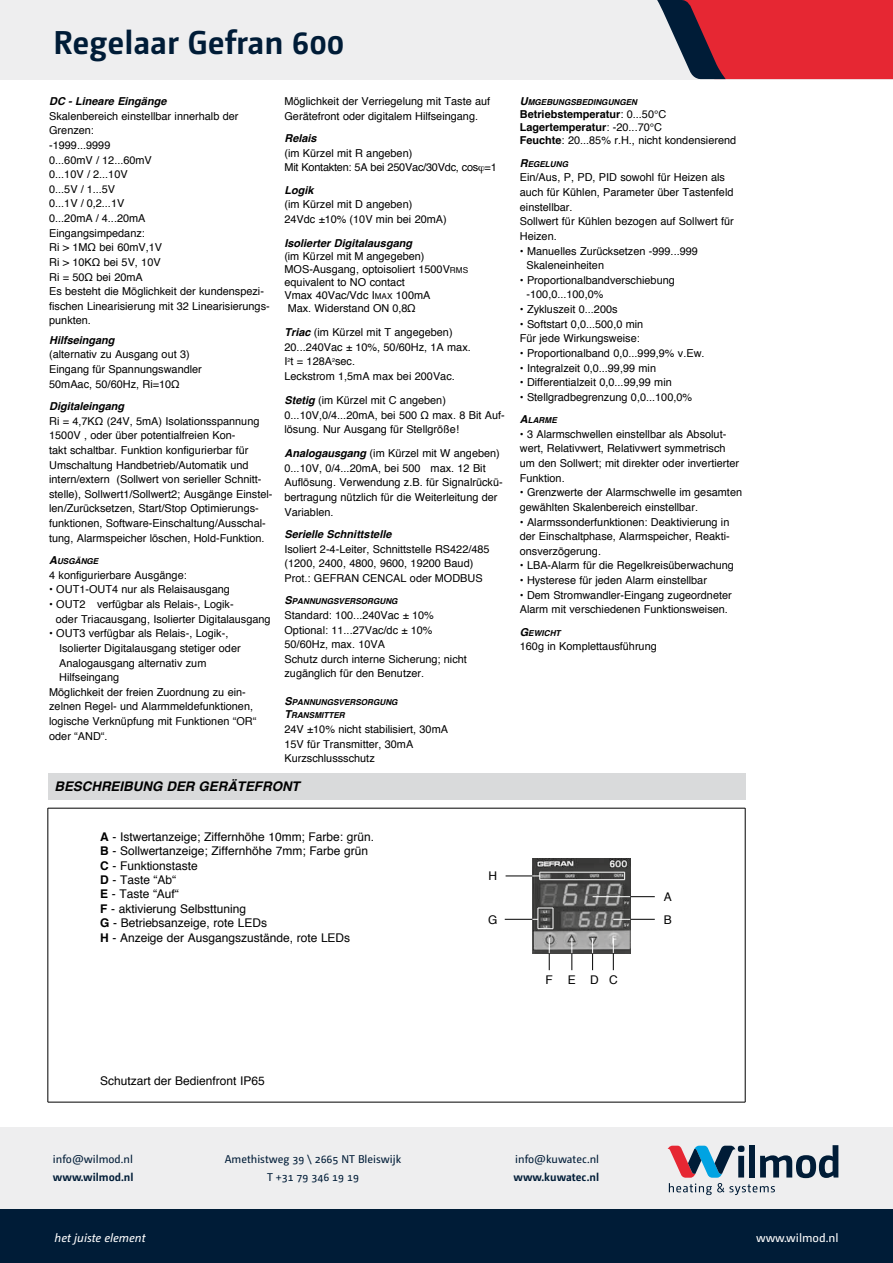
<style>
.page{position:relative;width:893px;height:1263px;background:#fff}
.page>*{position:absolute;margin:0;border:0;box-sizing:border-box;transform-origin:0 0}
.t1{font:700 33px "Camingo Dos";color:#001c37}
.t2{font:italic 700 13.35px "Helvetica";color:#000}
.t3{font:12px/14.4px "Helvetica";color:#000}
.t4{font:italic 12px "Camingo Dos";color:#fff}
.t5{font:12px "Camingo Dos";color:#fff}
.t6{font:11.25px/18px "Camingo Dos";color:#001c37;text-align:center}
.t7{font:700 11.25px "Camingo Dos";color:#001c37}
.t8{font:10.95px/14.5px "Helvetica";color:#000}
.t9{font:italic 700 10.95px "Helvetica";color:#000}
.t10{font:10.95px/14.5px "Helvetica";letter-spacing:-.02em;color:#000}
.t11{font:italic 700 8.25px/13px "Helvetica";color:#000}
.s1{font-size:10.95px}
.s2{font-size:8.25px}
.s3{font-weight:700;font-style:italic}
.s4{font-weight:700}
</style>
<div class="page">
<div style="left:0;top:1127px;width:893px;height:136px;background:#eeeeef"></div>
<div style="left:0;top:0;width:893px;height:79px;background:#eeeeef"></div>
<svg style="left:657px;top:0;width:236px;height:79px;background:#c93643"></svg>
<svg style="left:668px;top:1145px;width:170px;height:50px"></svg>
<div style="left:0;top:1209px;width:893px;height:54px;background:#001c37"></div>
<hr style="left:48px;top:1102px;width:697px;height:1px;background:#000">
<hr style="left:745px;top:808px;width:1px;height:294px;background:#000">
<hr style="left:48px;top:808px;width:1px;height:294px;background:#000">
<hr style="left:48px;top:808px;width:697px;height:1px;background:#000">
<div style="left:48px;top:773px;width:697px;height:27px;background:#d9dadb"></div>
<img style="left:532px;top:858px;width:98px;height:96px">
<svg style="left:630px;top:896px;width:25px;height:1px"></svg>
<svg style="left:592px;top:938px;width:1px;height:32px"></svg>
<svg style="left:572px;top:938px;width:1px;height:32px"></svg>
<hr style="left:593px;top:896px;width:37px;height:1px;background:#fff">
<svg style="left:613px;top:919px;width:42px;height:1px"></svg>
<svg style="left:613px;top:938px;width:1px;height:32px"></svg>
<svg style="left:549px;top:938px;width:1px;height:32px"></svg>
<hr style="left:540px;top:872px;width:85px;height:1px;background:#fff">
<hr style="left:540px;top:879px;width:85px;height:1px;background:#fff">
<svg style="left:506px;top:872px;width:35px;height:8px"></svg>
<svg style="left:505px;top:908px;width:49px;height:21px"></svg>
<h1 class="t1" style="left:53px;top:23px;width:293px">Regelaar Gefran 600</h1>
<p class="t9" style="left:49px;top:92px;width:119px">DC - Lineare Eingänge</p>
<p class="t8" style="left:49px;top:109px;width:222px">Skalenbereich einstellbar innerhalb der<br>Grenzen:<br>-1999...9999<br>0...60mV / 12...60mV<br>0...10V / 2...10V<br>0...5V / 1...5V<br>0...1V / 0,2...1V<br>0...20mA / 4...20mA<br>Eingangsimpedanz:<br>Ri &gt; 1MΩ bei 60mV,1V<br>Ri &gt; 10KΩ bei 5V, 10V<br>Ri = 50Ω bei 20mA<br>Es besteht die Möglichkeit der kundenspezi&shy;fischen Linearisierung mit 32 Linearisierungs&shy;punkten.</p>
<p class="t9" style="left:49px;top:331px;width:67px">Hilfseingang</p>
<p class="t8" style="left:49px;top:348px;width:154px">(alternativ zu Ausgang out 3)<br>Eingang für Spannungswandler<br>50mAac, 50/60Hz, Ri=10Ω</p>
<p class="t9" style="left:49px;top:397px;width:77px">Digitaleingang</p>
<p class="t8" style="left:49px;top:414px;width:225px">Ri = 4,7KΩ (24V, 5mA) Isolationsspannung 1500V , oder über potentialfreien Kon-<br>takt schaltbar. Funktion konfigurierbar für Umschaltung Handbetrieb/Automatik und intern/extern (Sollwert von serieller Schnitt&shy;stelle), Sollwert1/Sollwert2; Ausgänge Einstel&shy;len/Zurücksetzen, Start/Stop Optimierungs&shy;funktionen, Software-Einschaltung/Ausschal&shy;tung, Alarmspeicher löschen, Hold-Funktion.</p>
<p class="t11" style="left:49px;top:555px;width:51px"><span class="s1">A</span>USGÄNGE</p>
<p class="t8" style="left:49px;top:568px;width:139px">4 konfigurierbare Ausgänge:</p>
<p class="t8" style="left:49px;top:583px;width:182px">• OUT1-OUT4 nur als Relaisausgang</p>
<p class="t8" style="left:56px;top:597px;width:216px;text-indent:-7px">• OUT2 verfügbar als Relais-, Logik-<br>oder Triacausgang, Isolierter Digitalausgang</p>
<p class="t8" style="left:49px;top:626px;width:181px">• OUT3 verfügbar als Relais-, Logik-,</p>
<p class="t8" style="left:59px;top:641px;width:183px">Isolierter Digitalausgang stetiger oder</p>
<p class="t8" style="left:59px;top:656px;width:149px">Analogausgang alternativ zum</p>
<p class="t8" style="left:59px;top:670px;width:61px">Hilfseingang</p>
<p class="t8" style="left:49px;top:685px;width:198px">Möglichkeit der freien Zuordnung zu ein-</p>
<p class="t8" style="left:49px;top:700px;width:205px">zelnen Regel- und Alarmmeldefunktionen,</p>
<p class="t8" style="left:49px;top:714px;width:209px">logische Verknüpfung mit Funktionen “OR“</p>
<p class="t8" style="left:49px;top:729px;width:60px">oder “AND“.</p>
<p class="t8" style="left:284px;top:94px;width:207px">Möglichkeit der Verriegelung mit Taste auf<br>Gerätefront oder digitalem Hilfseingang.</p>
<p class="t9" style="left:284px;top:129px;width:34px">Relais</p>
<p class="t10" style="left:284px;top:146px;width:214px">(im Kürzel mit R angeben)<br>Mit Kontakten: 5A bei 250Vac/30Vdc, cos =1</p>
<p class="t9" style="left:284px;top:181px;width:31px">Logik</p>
<p class="t8" style="left:284px;top:198px;width:164px">(im Kürzel mit D angeben)<br>24Vdc ±10% (10V min bei 20mA)</p>
<p class="t9" style="left:284px;top:234px;width:129px">Isolierter Digitalausgang</p>
<p class="t8" style="left:284px;top:250px;width:185px;line-height:13px">(im Kürzel mit M angegeben)<br>MOS-Ausgang, optoisoliert 1500V<span class="s2">RMS </span>equivalent to NO contact<br>Vmax 40Vac/Vdc I<span class="s2">MAX</span> 100mA<br>Max. Widerstand ON 0,8Ω</p>
<p class="t8" style="left:284px;top:325px;width:188px"><span class="s3">Triac</span> (im Kürzel mit T angegeben)<br>20...240Vac ± 10%, 50/60Hz, 1A max.<br>I<sup>2</sup>t = 128A<sup>2</sup>sec.<br>Leckstrom 1,5mA max bei 200Vac.</p>
<p class="t8" style="left:284px;top:393px;width:222px"><span class="s3">Stetig</span> (im Kürzel mit C angeben)<br>0...10V,0/4...20mA, bei 500 Ω max. 8 Bit Auf&shy;lösung. Nur Ausgang für Stellgröße!</p>
<p class="t8" style="left:284px;top:446px;width:220px"><span class="s3">Analogausgang</span> (im Kürzel mit W angeben)<br>0...10V, 0/4...20mA, bei 500 max. 12 Bit Auflösung. Verwendung z.B. für Signalrückü&shy;bertragung nützlich für die Weiterleitung der Variablen.</p>
<p class="t9" style="left:284px;top:525px;width:108px">Serielle Schnittstelle</p>
<p class="t8" style="left:284px;top:542px;width:207px">Isoliert 2-4-Leiter, Schnittstelle RS422/485 (1200, 2400, 4800, 9600, 19200 Baud)<br>Prot.: GEFRAN CENCAL oder MODBUS</p>
<p class="t11" style="left:284px;top:595px;width:115px"><span class="s1">S</span>PANNUNGSVERSORGUNG</p>
<p class="t8" style="left:284px;top:608px;width:184px">Standard: 100...240Vac ± 10%<br>Optional: 11...27Vac/dc ± 10%<br>50/60Hz, max. 10VA<br>Schutz durch interne Sicherung; nicht zugänglich für den Benutzer.</p>
<p class="t11" style="left:284px;top:696px;width:115px"><span class="s1">S</span>PANNUNGSVERSORGUNG<br><span class="s1">T</span>RANSMITTER</p>
<p class="t8" style="left:284px;top:722px;width:165px">24V ±10% nicht stabilisiert, 30mA<br>15V für Transmitter, 30mA<br>Kurzschlussschutz</p>
<p class="t2" style="left:54px;top:776px;width:247px">BESCHREIBUNG DER GERÄTEFRONT</p>
<p class="t11" style="left:520px;top:96px;width:119px"><span class="s1">U</span>MGEBUNGSBEDINGUNGEN</p>
<p class="t8" style="left:520px;top:108px;width:218px;line-height:13px"><span class="s4">Betriebstemperatur</span>: 0...50°C<br><span class="s4">Lagertemperatur</span>: -20...70°C<br><span class="s4">Feuchte</span>: 20...85% r.H., nicht kondensierend</p>
<p class="t11" style="left:520px;top:157px;width:50px"><span class="s1">R</span>EGELUNG</p>
<p class="t8" style="left:520px;top:171px;width:215px">Ein/Aus, P, PD, PID sowohl für Heizen als auch für Kühlen, Parameter über Tastenfeld einstellbar.<br>Sollwert für Kühlen bezogen auf Sollwert für<br>Heizen.</p>
<p class="t8" style="left:526px;top:244px;width:173px;text-indent:-7px">• Manuelles Zurücksetzen -999...999<br>Skaleneinheiten</p>
<p class="t8" style="left:526px;top:273px;width:150px;text-indent:-7px">• Proportionalbandverschiebung -100,0...100,0%</p>
<p class="t8" style="left:520px;top:302px;width:99px">• Zykluszeit 0...200s</p>
<p class="t8" style="left:520px;top:317px;width:125px">• Softstart 0,0...500,0 min<br>Für jede Wirkungsweise:</p>
<p class="t8" style="left:520px;top:346px;width:186px">• Proportionalband 0,0...999,9% v.Ew.</p>
<p class="t8" style="left:520px;top:361px;width:138px">• Integralzeit 0,0...99,99 min</p>
<p class="t8" style="left:520px;top:375px;width:153px">• Differentialzeit 0,0...99,99 min</p>
<p class="t8" style="left:520px;top:390px;width:174px">• Stellgradbegrenzung 0,0...100,0%</p>
<p class="t11" style="left:520px;top:414px;width:38px"><span class="s1">A</span>LARME</p>
<p class="t8" style="left:520px;top:427px;width:221px">• 3 Alarmschwellen einstellbar als Absolut&shy;wert, Relativwert, Relativwert symmetrisch um den Sollwert; mit direkter oder invertierter Funktion.</p>
<p class="t8" style="left:520px;top:486px;width:224px">• Grenzwerte der Alarmschwelle im gesamten gewählten Skalenbereich einstellbar.</p>
<p class="t8" style="left:520px;top:515px;width:211px;text-align:justify">• Alarmssonderfunktionen: Deaktivierung in der Einschaltphase, Alarmspeicher, Reakti&shy;onsverzögerung.</p>
<p class="t8" style="left:520px;top:559px;width:216px">• LBA-Alarm für die Regelkreisüberwachung</p>
<p class="t8" style="left:520px;top:573px;width:189px">• Hysterese für jeden Alarm einstellbar</p>
<p class="t8" style="left:520px;top:588px;width:213px">• Dem Stromwandler-Eingang zugeordneter<br>Alarm mit verschiedenen Funktionsweisen.</p>
<p class="t11" style="left:520px;top:626px;width:42px"><span class="s1">G</span>EWICHT</p>
<p class="t8" style="left:520px;top:640px;width:138px">160g in Komplettausführung</p>
<p class="t3" style="left:100px;top:830px;width:276px"><span class="s4">A</span> - Istwertanzeige; Ziffernhöhe 10mm; Farbe: grün.<br><span class="s4">B</span> - Sollwertanzeige; Ziffernhöhe 7mm; Farbe grün<br><span class="s4">C</span> - Funktionstaste<br><span class="s4">D</span> - Taste “Ab“<br><span class="s4">E</span> - Taste “Auf“<br><span class="s4">F</span> - aktivierung Selbsttuning<br><span class="s4">G</span> - Betriebsanzeige, rote LEDs<br><span class="s4">H</span> - Anzeige der Ausgangszustände, rote LEDs</p>
<p class="t3" style="left:488px;top:869px;width:10px">H</p>
<p class="t3" style="left:488px;top:913px;width:11px">G</p>
<p class="t3" style="left:546px;top:973px;width:9px">F</p>
<p class="t3" style="left:568px;top:973px;width:51px">E DC</p>
<p class="t3" style="left:664px;top:886px;width:9px;line-height:22.6px">A<br>B</p>
<p class="t3" style="left:100px;top:1074px;width:166px">Schutzart der Bedienfront IP65</p>
<p class="t6" style="left:53px;top:1150px;width:81px">info@wilmod.nl</p>
<p class="t7" style="left:53px;top:1170px;width:82px">www.wilmod.nl</p>
<p class="t6" style="left:225px;top:1150px;width:178px">Amethistweg 39 \ 2665 NT Bleiswijk<br>T +31 79 346 19 19</p>
<p class="t6" style="left:515px;top:1150px;width:85px">info@kuwatec.nl</p>
<p class="t7" style="left:513px;top:1170px;width:87px">www.kuwatec.nl</p>
<p class="t4" style="left:55px;top:1231px;width:92px">het juiste element</p>
<p class="t5" style="left:756px;top:1231px;width:84px">www.wilmod.nl</p>
</div>
